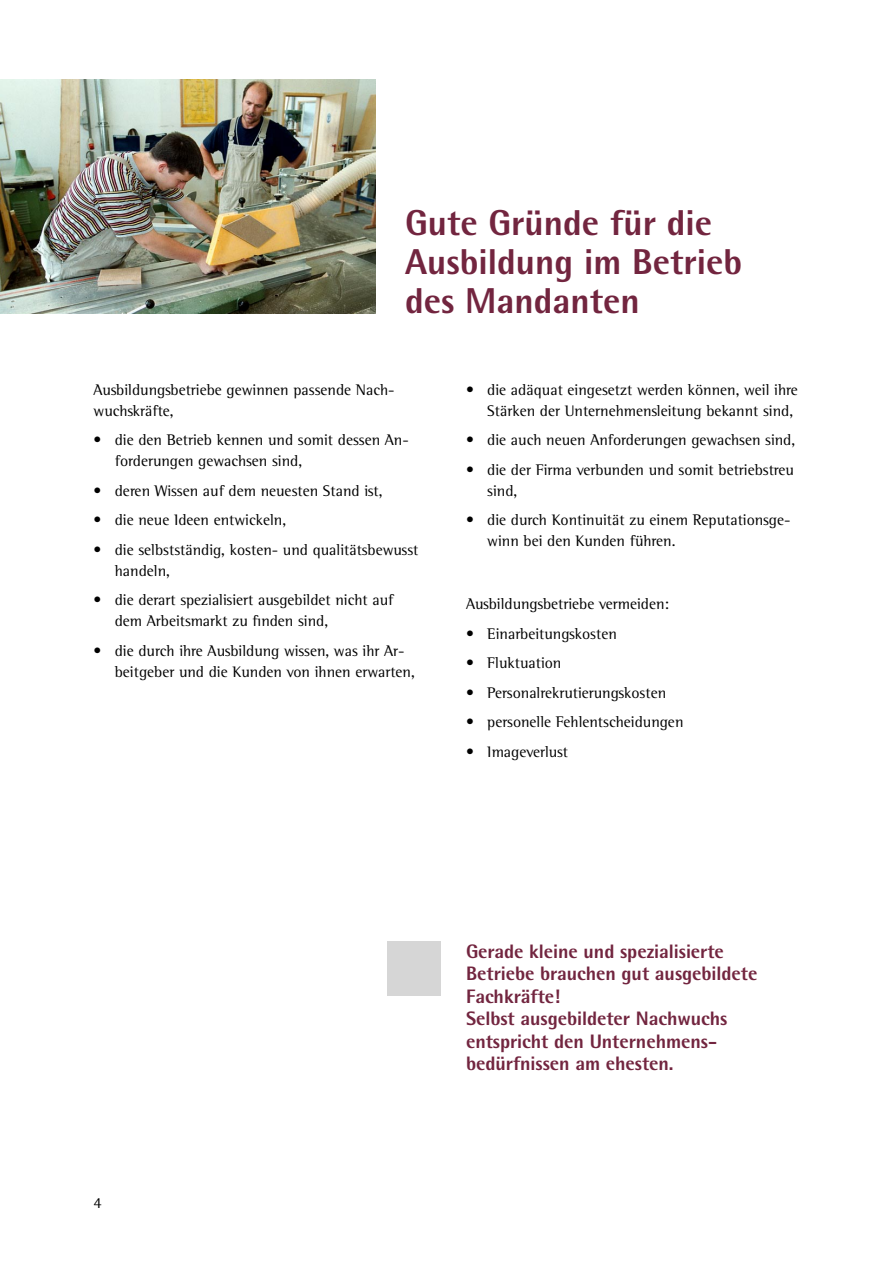
<style>
.page{position:relative;width:893px;height:1263px;background:#fff}
.page>*{position:absolute;margin:0;border:0;box-sizing:border-box;transform-origin:0 0}
.t1{font:800 36px/39px "Agfa Rotis Semisans";color:#72253f}
.t2{font:800 19.5px/22.5px "Agfa Rotis Semisans";letter-spacing:-.005em;color:#72253f}
.t3{font:15.75px/21px "Agfa Rotis Semi Serif";color:#000}
</style>
<div class="page">
<img style="left:0;top:79px;width:376px;height:234px">
<div style="left:387px;top:941px;width:54px;height:54px;background:#d6d6d6"></div>
<h1 class="t1" style="left:405px;top:202px;width:339px">Gute Gründe für die<br>Ausbildung im Betrieb des Mandanten</h1>
<p class="t3" style="left:94px;top:379px;width:303px">Ausbildungsbetriebe gewinnen passende Nach&shy;wuchskräfte,</p>
<p class="t3" style="left:115px;top:429px;width:295px;text-indent:-21px">• die den Betrieb kennen und somit dessen An&shy;forderungen gewachsen sind,</p>
<p class="t3" style="left:94px;top:480px;width:291px">• deren Wissen auf dem neuesten Stand ist,</p>
<p class="t3" style="left:94px;top:509px;width:194px">• die neue Ideen entwickeln,</p>
<p class="t3" style="left:115px;top:539px;width:305px;text-indent:-21px">• die selbstständig, kosten- und qualitätsbewusst handeln,</p>
<p class="t3" style="left:115px;top:589px;width:280px;text-indent:-21px">• die derart spezialisiert ausgebildet nicht auf dem Arbeitsmarkt zu finden sind,</p>
<p class="t3" style="left:115px;top:640px;width:302px;text-indent:-21px">• die durch ihre Ausbildung wissen, was ihr Ar&shy;beitgeber und die Kunden von ihnen erwarten,</p>
<p class="t3" style="left:487px;top:379px;width:312px;text-indent:-21px">• die adäquat eingesetzt werden können, weil ihre<br>Stärken der Unternehmensleitung bekannt sind,</p>
<p class="t3" style="left:466px;top:429px;width:331px">• die auch neuen Anforderungen gewachsen sind,</p>
<p class="t3" style="left:487px;top:459px;width:308px;text-indent:-21px">• die der Firma verbunden und somit betriebstreu sind,</p>
<p class="t3" style="left:487px;top:509px;width:305px;text-indent:-21px">• die durch Kontinuität zu einem Reputationsge&shy;winn bei den Kunden führen.</p>
<p class="t3" style="left:466px;top:593px;width:205px">Ausbildungsbetriebe vermeiden:</p>
<p class="t3" style="left:466px;top:623px;width:152px">• Einarbeitungskosten</p>
<p class="t3" style="left:466px;top:652px;width:97px">• Fluktuation</p>
<p class="t3" style="left:466px;top:682px;width:202px">• Personalrekrutierungskosten</p>
<p class="t3" style="left:466px;top:711px;width:219px">• personelle Fehlentscheidungen</p>
<p class="t3" style="left:466px;top:741px;width:104px">• Imageverlust</p>
<p class="t3" style="left:94px;top:1192px;width:10px">4</p>
<p class="t2" style="left:466px;top:939px;width:293px">Gerade kleine und spezialisierte<br>Betriebe brauchen gut ausgebildete<br>Fachkräfte!<br>Selbst ausgebildeter Nachwuchs entspricht den Unternehmens&shy;bedürfnissen am ehesten.</p>
</div>
